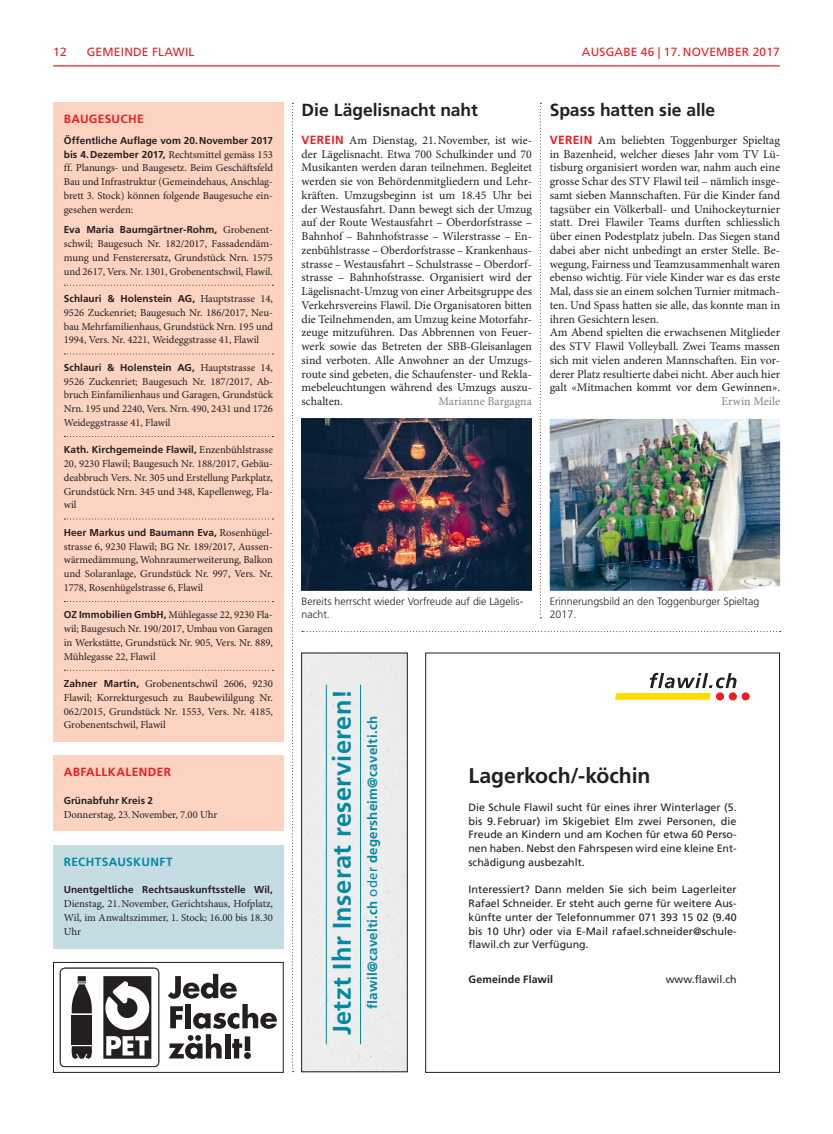
<style>
.page{position:relative;width:833px;height:1134px;background:#fff}
.page>*{position:absolute;margin:0;border:0;box-sizing:border-box;transform-origin:0 0}
.t1{font:700 25.5px "Frutiger LT Std";letter-spacing:.02em;color:#0089a1}
.t2{font:700 21.25px "Frutiger LT Std";color:#231f20}
.t3{font:700 17.5px "Frutiger LT Std";letter-spacing:-.005em;color:#231f20}
.t4{font:700 13.38px "Frutiger LT Std";letter-spacing:.02em;color:#0089a1}
.t5{font:11.88px/13.8px "Minion Pro";color:#231f20;text-align:justify}
.t6{font:11.88px "Frutiger LT Std";letter-spacing:.02em;color:#ed1c24}
.t7{font:11.88px "Minion Pro";color:#808285}
.t8{font:700 11.88px "Frutiger LT Std";letter-spacing:.03em;color:#ed1c24}
.t9{font:700 11.88px "Frutiger LT Std";letter-spacing:.03em;color:#0089a1}
.t10{font:10.62px/13.8px "Minion Pro";letter-spacing:-.005em;color:#231f20;text-align:justify}
.t11{font:10.62px/13.8px "Frutiger LT Std";color:#231f20;text-align:justify}
.t12{font:300 10.62px/13.8px "Frutiger LT Std";color:#231f20}
.t13{font:700 10.62px "Frutiger LT Std";letter-spacing:.01em;color:#231f20}
.t14{font:700 10px "Frutiger LT Std";color:#231f20}
.s1{font-family:"Frutiger LT Std";font-weight:700;font-size:10px}
.s2{font-family:"Minion Pro";font-weight:400;font-size:10.62px}
.s3{font-family:"Frutiger LT Std";font-weight:700;color:#ed1c24}
.s4{font-weight:400}
</style>
<div class="page">
<div style="left:425px;top:653px;width:355px;height:420px;border:1px solid #231f20"></div>
<div style="left:53px;top:103px;width:230px;height:639px;background:#fcd2c1"></div>
<svg style="left:64px;top:285px;width:209px;height:1px"></svg>
<svg style="left:64px;top:353px;width:209px;height:1px"></svg>
<svg style="left:64px;top:436px;width:209px;height:1px"></svg>
<svg style="left:64px;top:518px;width:209px;height:1px"></svg>
<svg style="left:64px;top:601px;width:209px;height:1px"></svg>
<svg style="left:64px;top:670px;width:209px;height:1px"></svg>
<div style="left:53px;top:755px;width:230px;height:76px;background:#fcd2c1"></div>
<hr style="left:53px;top:65px;width:727px;height:1px;background:#ed1c24">
<svg style="left:302px;top:631px;width:478px;height:1px"></svg>
<svg style="left:292px;top:103px;width:1px;height:969px"></svg>
<svg style="left:540px;top:103px;width:1px;height:515px"></svg>
<img style="left:301px;top:419px;width:231px;height:172px">
<img style="left:550px;top:419px;width:66px;height:31px">
<img style="left:616px;top:419px;width:82px;height:31px">
<img style="left:698px;top:419px;width:82px;height:24px">
<img style="left:550px;top:450px;width:69px;height:37px">
<img style="left:619px;top:443px;width:81px;height:44px">
<img style="left:700px;top:436px;width:80px;height:44px">
<img style="left:550px;top:487px;width:72px;height:38px">
<img style="left:622px;top:480px;width:81px;height:45px">
<img style="left:703px;top:473px;width:77px;height:45px">
<img style="left:550px;top:525px;width:75px;height:37px">
<img style="left:625px;top:518px;width:82px;height:44px">
<img style="left:707px;top:510px;width:73px;height:45px">
<img style="left:550px;top:562px;width:79px;height:29px">
<img style="left:629px;top:555px;width:81px;height:36px">
<img style="left:710px;top:549px;width:70px;height:42px">
<svg style="left:615px;top:673px;width:121px;height:27px"></svg>
<div style="left:716px;top:692px;width:8px;height:8px;background:#ed1c24;border-radius:50%"></div>
<div style="left:728px;top:692px;width:9px;height:8px;background:#ed1c24;border-radius:50%"></div>
<div style="left:741px;top:692px;width:8px;height:8px;background:#ed1c24;border-radius:50%"></div>
<div style="left:53px;top:845px;width:230px;height:104px;background:#c6dce3"></div>
<svg style="left:168px;top:974px;width:109px;height:85px"></svg>
<div style="left:60px;top:968px;width:99px;height:99px;border:1px solid #231f20;border-radius:5px"></div>
<div style="left:103px;top:976px;width:48px;height:83px;background:#231f20"></div>
<svg style="left:72px;top:976px;width:20px;height:37px"></svg>
<div style="left:72px;top:1015px;width:20px;height:29px;background:#231f20"></div>
<svg style="left:71px;top:1046px;width:21px;height:14px"></svg>
<svg style="left:103px;top:981px;width:49px;height:74px"></svg>
<div style="left:53px;top:962px;width:230px;height:111px;border:1px solid #231f20"></div>
<div style="left:303px;top:655px;width:102px;height:415px;background:#ededed"></div>
<hr style="left:360px;top:685px;width:1px;height:359px;background:#0089a1">
<hr style="left:326px;top:685px;width:1px;height:359px;background:#0089a1">
<div style="left:301px;top:653px;width:106px;height:419px;border:1px solid #231f20"></div>
<p class="t6" style="left:53px;top:46px;width:15px">12</p>
<p class="t6" style="left:87px;top:46px;width:109px">GEMEINDE FLAWIL</p>
<p class="t6" style="left:582px;top:46px;width:199px">AUSGABE 46 | 17. NOVEMBER 2017</p>
<p class="t8" style="left:64px;top:113px;width:81px">BAUGESUCHE</p>
<p class="t14" style="left:64px;top:136px;width:211px">Öffentliche Auflage vom 20. November 2017</p>
<p class="t10" style="left:64px;top:148px;width:211px"><span class="s1">bis 4. Dezember 2017,</span> Rechtsmittel gemäss 153 ff. Planungs- und Baugesetz. Beim Geschäftsfeld Bau und Infrastruktur (Gemeindehaus, Anschlag&shy;brett 3. Stock) können folgende Baugesuche ein&shy;gesehen werden:</p>
<p class="t14" style="left:64px;top:225px;width:211px">Eva Maria Baumgärtner-Rohm, <span class="s2">Grobenent-</span></p>
<p class="t10" style="left:64px;top:238px;width:211px">schwil; Baugesuch Nr. 182/2017, Fassadendäm&shy;mung und Fensterersatz, Grundstück Nrn. 1575 und 2617, Vers. Nr. 1301, Grobenentschwil, Flawil.</p>
<p class="t14" style="left:64px;top:294px;width:211px">Schlauri &amp; Holenstein AG, <span class="s2">Hauptstrasse 14,</span></p>
<p class="t10" style="left:64px;top:306px;width:211px">9526 Zuckenriet; Baugesuch Nr. 186/2017, Neu&shy;bau Mehrfamilienhaus, Grundstück Nrn. 195 und 1994, Vers. Nr. 4221, Weideggstrasse 41, Flawil</p>
<p class="t14" style="left:64px;top:362px;width:211px">Schlauri &amp; Holenstein AG, <span class="s2">Hauptstrasse 14,</span></p>
<p class="t10" style="left:64px;top:375px;width:211px">9526 Zuckenriet; Baugesuch Nr. 187/2017, Ab&shy;bruch Einfamilienhaus und Garagen, Grundstück Nrn. 195 und 2240, Vers. Nrn. 490, 2431 und 1726<br>Weideggstrasse 41, Flawil</p>
<p class="t14" style="left:64px;top:445px;width:211px">Kath. Kirchgemeinde Flawil, <span class="s2">Enzenbühlstrasse</span></p>
<p class="t10" style="left:64px;top:458px;width:211px">20, 9230 Flawil; Baugesuch Nr. 188/2017, Gebäu&shy;deabbruch Vers. Nr. 305 und Erstellung Parkplatz, Grundstück Nrn. 345 und 348, Kapellenweg, Fla&shy;wil</p>
<p class="t14" style="left:64px;top:527px;width:211px">Heer Markus und Baumann Eva, <span class="s2">Rosenhügel-</span></p>
<p class="t10" style="left:64px;top:540px;width:211px">strasse 6, 9230 Flawil; BG Nr. 189/2017, Aussen&shy;wärmedämmung, Wohnraumerweiterung, Balkon und Solaranlage, Grundstück Nr. 997, Vers. Nr.<br>1778, Rosenhügelstrasse 6, Flawil</p>
<p class="t10" style="left:64px;top:609px;width:211px"><span class="s1">OZ Immobilien GmbH,</span> Mühlegasse 22, 9230 Fla&shy;wil; Baugesuch Nr. 190/2017, Umbau von Garagen in Werkstätte, Grundstück Nr. 905, Vers. Nr. 889, Mühlegasse 22, Flawil</p>
<p class="t10" style="left:64px;top:678px;width:211px"><span class="s1">Zahner Martin,</span> Grobenentschwil 2606, 9230<br>Flawil; Korrekturgesuch zu Baubewililgung Nr.<br>062/2015, Grundstück Nr. 1553, Vers. Nr. 4185, Grobenentschwil, Flawil</p>
<p class="t8" style="left:64px;top:766px;width:109px">ABFALLKALENDER</p>
<p class="t14" style="left:64px;top:796px;width:91px">Grünabfuhr Kreis 2</p>
<p class="t10" style="left:64px;top:808px;width:155px">Donnerstag, 23. November, 7.00 Uhr</p>
<p class="t9" style="left:64px;top:856px;width:110px">RECHTSAUSKUNFT</p>
<p class="t14" style="left:64px;top:885px;width:211px">Unentgeltliche Rechtsauskunftsstelle Wil,</p>
<p class="t10" style="left:64px;top:898px;width:211px">Dienstag, 21. November, Gerichtshaus, Hofplatz, Wil, im Anwaltszimmer, 1. Stock; 16.00 bis 18.30<br>Uhr</p>
<h3 class="t3" style="left:301px;top:102px;width:178px">Die Lägelisnacht naht</h3>
<p class="t5" style="left:301px;top:134px;width:232px"><span class="s3">VEREIN</span> Am Dienstag, 21. November, ist wie&shy;der Lägelisnacht. Etwa 700 Schulkinder und 70<br>Musikanten werden daran teilnehmen. Begleitet werden sie von Behördenmitgliedern und Lehr&shy;kräften. Umzugsbeginn ist um 18.45 Uhr bei der Westausfahrt. Dann bewegt sich der Umzug auf der Route Westausfahrt – Oberdorfstrasse – Bahnhof – Bahnhofstrasse – Wilerstrasse – En&shy;zenbühlstrasse – Oberdorfstrasse – Krankenhaus&shy;strasse – Westausfahrt – Schulstrasse – Oberdorf&shy;strasse – Bahnhofstrasse. Organisiert wird der Lägelisnacht-Umzug von einer Arbeitsgruppe des Verkehrsvereins Flawil. Die Organisatoren bitten die Teilnehmenden, am Umzug keine Motorfahr&shy;zeuge mitzuführen. Das Abbrennen von Feuer&shy;werk sowie das Betreten der SBB-Gleisanlagen sind verboten. Alle Anwohner an der Umzugs&shy;route sind gebeten, die Schaufenster- und Rekla&shy;mebeleuchtungen während des Umzugs auszu&shy;schalten.</p>
<p class="t7" style="left:438px;top:397px;width:95px">Marianne Bargagna</p>
<h3 class="t3" style="left:550px;top:102px;width:167px">Spass hatten sie alle</h3>
<p class="t5" style="left:550px;top:134px;width:232px;text-align:left"><span class="s3">VEREIN</span> Am beliebten Toggenburger Spieltag in Bazenheid, welcher dieses Jahr vom TV Lü&shy;tisburg organisiert worden war, nahm auch eine grosse Schar des STV Flawil teil – nämlich insge&shy;samt sieben Mannschaften. Für die Kinder fand tagsüber ein Völkerball- und Unihockeyturnier statt. Drei Flawiler Teams durften schliesslich über einen Podestplatz jubeln. Das Siegen stand dabei aber nicht unbedingt an erster Stelle. Be&shy;wegung, Fairness und Teamzusammenhalt waren ebenso wichtig. Für viele Kinder war es das erste Mal, dass sie an einem solchen Turnier mitmach&shy;ten. Und Spass hatten sie alle, das konnte man in ihren Gesichtern lesen.<br>Am Abend spielten die erwachsenen Mitglieder des STV Flawil Volleyball. Zwei Teams massen sich mit vielen anderen Mannschaften. Ein vor&shy;derer Platz resultierte dabei nicht. Aber auch hier galt «Mitmachen kommt vor dem Gewinnen».</p>
<p class="t7" style="left:721px;top:397px;width:60px">Erwin Meile</p>
<p class="t12" style="left:301px;top:595px;width:223px">Bereits herrscht wieder Vorfreude auf die Lägelis&shy;nacht.</p>
<p class="t12" style="left:550px;top:595px;width:211px">Erinnerungsbild an den Toggenburger Spieltag<br>2017.</p>
<h1 class="t1" style="left:329px;top:1035px;width:347px;rotate:-90deg">Jetzt Ihr Inserat reservieren!</h1>
<p class="t4" style="left:366px;top:1009px;width:294px;rotate:-90deg">flawil@cavelti.ch <span class="s4">oder</span> degersheim@cavelti.ch</p>
<h2 class="t2" style="left:468px;top:766px;width:183px">Lagerkoch/-köchin</h2>
<p class="t11" style="left:468px;top:801px;width:270px">Die Schule Flawil sucht für eines ihrer Winterlager (5. bis 9. Februar) im Skigebiet Elm zwei Personen, die Freude an Kindern und am Kochen für etwa 60 Perso&shy;nen haben. Nebst den Fahrspesen wird eine kleine Ent&shy;schädigung ausbezahlt.</p>
<p class="t11" style="left:468px;top:883px;width:270px">Interessiert? Dann melden Sie sich beim Lagerleiter Rafael Schneider. Er steht auch gerne für weitere Aus&shy;künfte unter der Telefonnummer 071 393 15 02 (9.40 bis 10 Uhr) oder via E-Mail rafael.schneider@schule&shy;flawil.ch zur Verfügung.</p>
<p class="t13" style="left:468px;top:974px;width:86px">Gemeinde Flawil</p>
<p class="t11" style="left:666px;top:973px;width:72px">www.flawil.ch</p>
</div>
